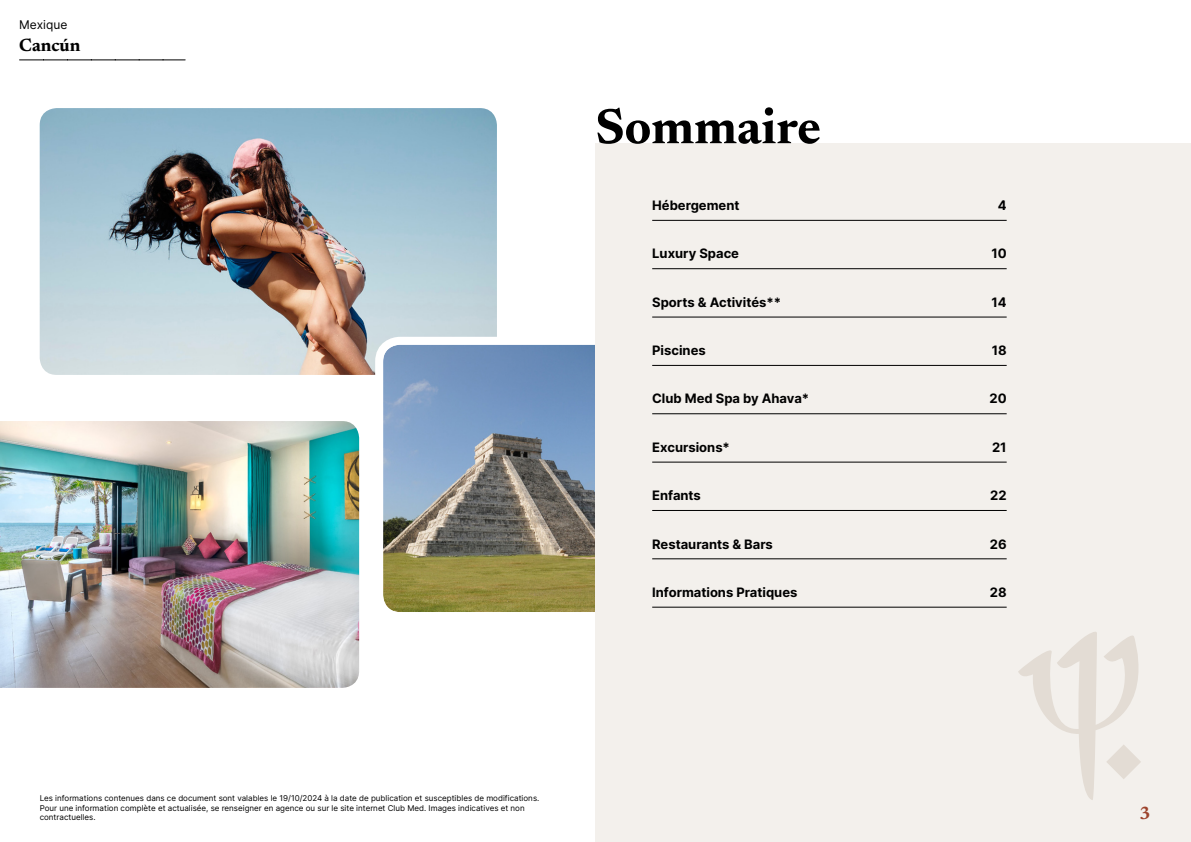
<style>
.page{position:relative;width:1191px;height:842px;background:#fff}
.page>*{position:absolute;margin:0;border:0;box-sizing:border-box;transform-origin:0 0}
.t1{font:700 50px "Newsreader 24 pt";color:#000}
.t2{font:700 18px "Newsreader 24 pt";color:#000}
.t3{font:700 18px "Newsreader 24 pt";color:#9d432c}
.t4{font:700 13px "Inter";color:#000}
.t5{font:12px "Inter";color:#000}
.t6{font:8px/9.6px "Inter";color:#000}
</style>
<div class="page">
<img style="left:40px;top:108px;width:457px;height:267px">
<img style="left:0;top:421px;width:359px;height:267px">
<svg style="left:371px;top:333px;width:224px;height:279px;background:#8b9697"></svg>
<svg style="left:20px;top:60px;width:165px;height:1px"></svg>
<div style="left:595px;top:143px;width:596px;height:699px;background:#f3f0ec"></div>
<svg style="left:1018px;top:632px;width:123px;height:168px"></svg>
<hr style="left:652px;top:220px;width:354px;height:1px;background:#000">
<hr style="left:652px;top:268px;width:354px;height:1px;background:#000">
<hr style="left:652px;top:317px;width:354px;height:1px;background:#000">
<hr style="left:652px;top:365px;width:354px;height:1px;background:#000">
<hr style="left:652px;top:413px;width:354px;height:1px;background:#000">
<hr style="left:652px;top:462px;width:354px;height:1px;background:#000">
<hr style="left:652px;top:510px;width:354px;height:1px;background:#000">
<hr style="left:652px;top:558px;width:354px;height:1px;background:#000">
<hr style="left:652px;top:607px;width:354px;height:1px;background:#000">
<h3 class="t5" style="left:19px;top:15px;width:50px">Mexique</h3>
<h2 class="t2" style="left:19px;top:32px;width:63px">Cancún</h2>
<h1 class="t1" style="left:595px;top:91px;width:227px">Sommaire</h1>
<h3 class="t4" style="left:652px;top:196px;width:89px">Hébergement</h3>
<h3 class="t4" style="left:997px;top:196px;width:10px">4</h3>
<h3 class="t4" style="left:652px;top:244px;width:88px">Luxury Space</h3>
<h3 class="t4" style="left:991px;top:244px;width:17px">10</h3>
<h3 class="t4" style="left:652px;top:293px;width:130px">Sports &amp; Activités**</h3>
<h3 class="t4" style="left:991px;top:293px;width:17px">14</h3>
<h3 class="t4" style="left:652px;top:341px;width:55px">Piscines</h3>
<h3 class="t4" style="left:991px;top:341px;width:16px">18</h3>
<h3 class="t4" style="left:652px;top:389px;width:158px">Club Med Spa by Ahava*</h3>
<h3 class="t4" style="left:989px;top:389px;width:19px">20</h3>
<h3 class="t4" style="left:652px;top:438px;width:79px">Excursions*</h3>
<h3 class="t4" style="left:992px;top:438px;width:16px">21</h3>
<h3 class="t4" style="left:652px;top:486px;width:50px">Enfants</h3>
<h3 class="t4" style="left:990px;top:486px;width:18px">22</h3>
<h3 class="t4" style="left:652px;top:534px;width:122px">Restaurants &amp; Bars</h3>
<h3 class="t4" style="left:990px;top:534px;width:18px">26</h3>
<h3 class="t4" style="left:652px;top:583px;width:147px">Informations Pratiques</h3>
<h3 class="t4" style="left:990px;top:583px;width:18px">28</h3>
<p class="t6" style="left:40px;top:793px;width:501px">Les informations contenues dans ce document sont valables le 19/10/2024 à la date de publication et susceptibles de modifications.<br>Pour une information complète et actualisée, se renseigner en agence ou sur le site internet Club Med. Images indicatives et non contractuelles.</p>
<h2 class="t3" style="left:1139px;top:800px;width:13px">3</h2>
</div>
